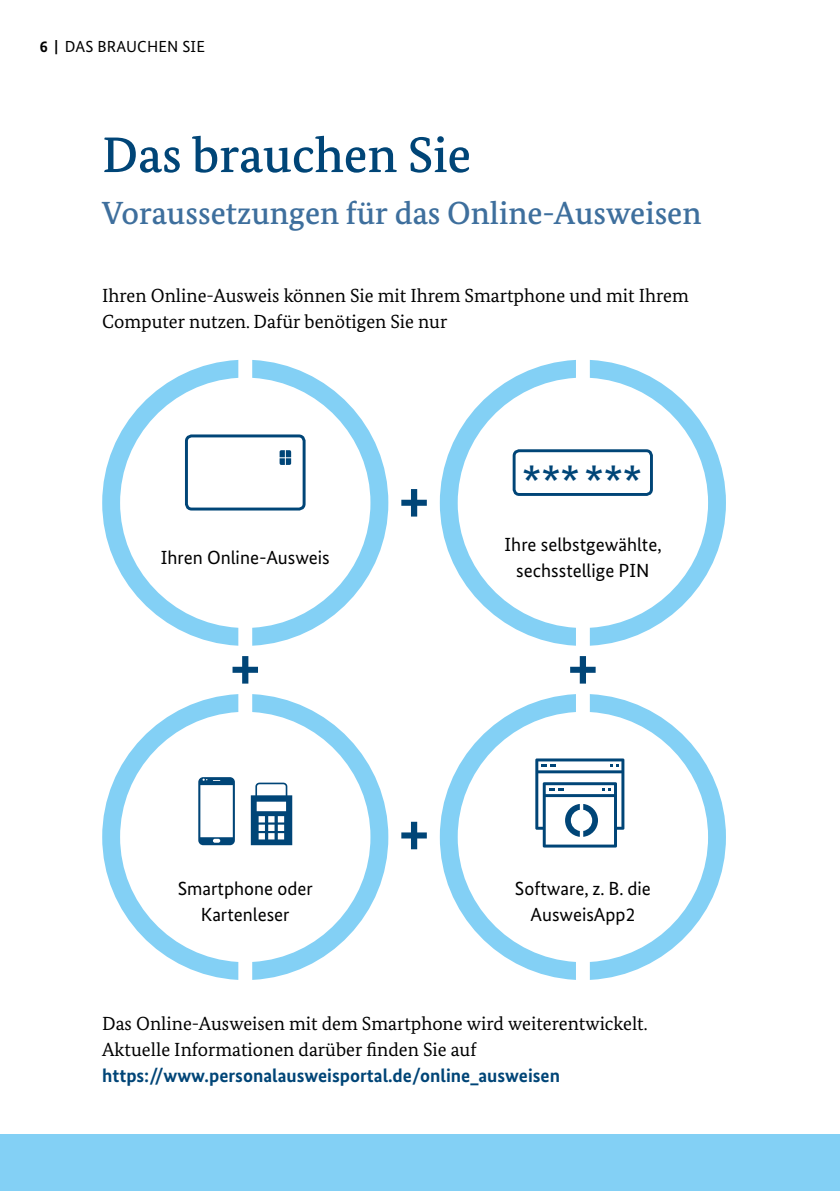
<style>
.page{position:relative;width:840px;height:1191px;background:#fff}
.page>*{position:absolute;margin:0;border:0;box-sizing:border-box;transform-origin:0 0}
.t1{font:500 50px "Bundes Serif";color:#004577}
.t2{font:700 39.8px "Bundes Sans";color:#004577}
.t3{font:500 32px "Bundes Serif";color:#3e6f9d}
.t4{font:19px/26px "Bundes Serif";color:#000}
.t5{font:19px/26px "Bundes Sans";color:#000;text-align:center}
.t6{font:16px "Bundes Sans";letter-spacing:.01em;color:#000}
.s1{font-weight:700}
.s2{font-family:"Bundes Sans";font-weight:700;color:#004577}
</style>
<div class="page">
<div style="left:0;top:1134px;width:839px;height:57px;background:#83d0f5"></div>
<svg style="left:102px;top:360px;width:137px;height:286px"></svg>
<div style="left:185px;top:434px;width:120px;height:76px;border:3px solid #004577;border-radius:5px"></div>
<svg style="left:251px;top:360px;width:138px;height:286px"></svg>
<svg style="left:589px;top:360px;width:137px;height:286px"></svg>
<svg style="left:439px;top:360px;width:137px;height:286px"></svg>
<svg style="left:439px;top:694px;width:287px;height:286px"></svg>
<svg style="left:102px;top:694px;width:137px;height:286px"></svg>
<svg style="left:251px;top:694px;width:138px;height:286px"></svg>
<svg style="left:401px;top:489px;width:25px;height:27px"></svg>
<svg style="left:401px;top:821px;width:25px;height:28px"></svg>
<svg style="left:232px;top:656px;width:26px;height:27px"></svg>
<svg style="left:570px;top:656px;width:25px;height:27px"></svg>
<div style="left:580px;top:462px;width:60px;height:25px;background:#fff"></div>
<div style="left:642px;top:457px;width:56px;height:29px;background:#fff"></div>
<div style="left:512px;top:449px;width:140px;height:47px;border:3px solid #004577;border-radius:5px"></div>
<p class="t6" style="left:40px;top:37px;width:167px"><span class="s1">6 |</span> DAS BRAUCHEN SIE</p>
<h2 class="t1" style="left:102px;top:124px;width:370px">Das brauchen Sie</h2>
<h3 class="t3" style="left:102px;top:194px;width:600px">Voraussetzungen für das Online-Ausweisen</h3>
<p class="t4" style="left:102px;top:282px;width:587px">Ihren Online-Ausweis können Sie mit Ihrem Smartphone und mit Ihrem<br>Computer nutzen. Dafür benötigen Sie nur</p>
<p class="t5" style="left:161px;top:544px;width:170px">Ihren Online-Ausweis</p>
<p class="t5" style="left:178px;top:875px;width:136px">Smartphone oder<br>Kartenleser</p>
<h2 class="t2" style="left:522px;top:454px;width:179px">*********</h2>
<p class="t5" style="left:504px;top:531px;width:158px">Ihre selbstgewählte, sechsstellige PIN</p>
<p class="t5" style="left:514px;top:875px;width:137px">Software, z. B. die<br>AusweisApp2</p>
<p class="t4" style="left:102px;top:1010px;width:546px">Das Online-Ausweisen mit dem Smartphone wird weiterentwickelt.<br>Aktuelle Informationen darüber finden Sie auf <span class="s2">https://www.personalausweisportal.de/online_ausweisen</span></p>
</div>
